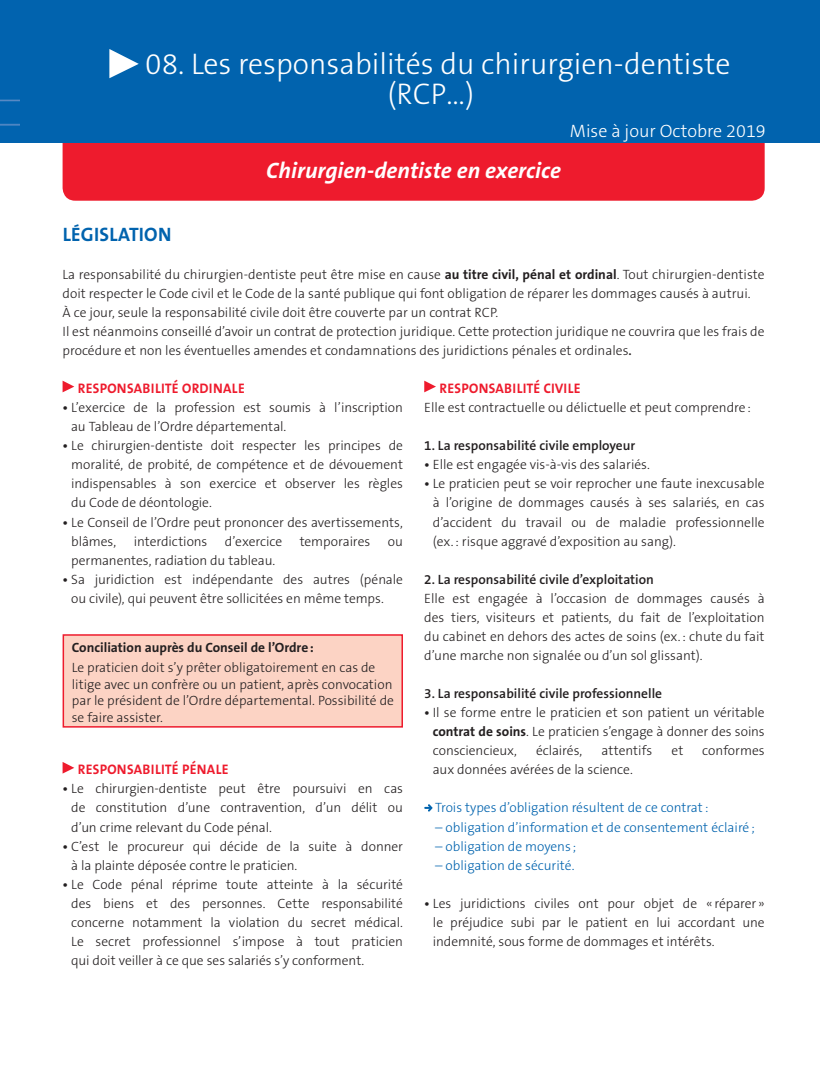
<style>
.page{position:relative;width:820px;height:1075px;background:#fff}
.page>*{position:absolute;margin:0;border:0;box-sizing:border-box;transform-origin:0 0}
.t1{font:300 30px/30px "The Sans OT3";color:#fff;text-align:center}
.t2{font:italic 700 22.5px "The Sans OT7";color:#fff}
.t3{font:700 19.5px "The Sans OT7";letter-spacing:.015em;color:#0163ae}
.Titre_2_rouge{font:600 18px "The Sans OT6";letter-spacing:-.02em;color:#ee1b2d;scale:.9 1}
.t4{font:300 18px "The Sans OT3";color:#fff}
.texte_courant{font:300 13.5px/19px "The Sans OT3";color:#231f20}
.texte_courant-2{font:300 13.5px "The Sans OT3";color:#0163ae}
.texte_courant-3{font:600 13.5px "The Sans OT6";color:#231f20}
.t5{font:700 13.5px "The Sans OT7";color:#231f20}
.s1{font-family:"The Sans OT7";font-weight:700}
.s2{font-family:"The Sans OT6";font-weight:600}
</style>
<div class="page">
<div style="left:0;top:0;width:807px;height:143px;background:#0163ae"></div>
<div style="left:63px;top:103px;width:701px;height:98px;background:#ee1b2d;border-radius:13px"></div>
<div style="left:20px;top:0;width:799px;height:143px;background:#0163ae"></div>
<svg style="left:109px;top:49px;width:30px;height:29px"></svg>
<svg style="left:63px;top:381px;width:11px;height:11px"></svg>
<svg style="left:63px;top:762px;width:11px;height:11px"></svg>
<svg style="left:424px;top:380px;width:12px;height:12px"></svg>
<svg style="left:424px;top:804px;width:8px;height:7px"></svg>
<div style="left:63px;top:634px;width:340px;height:93px;background:#fcd3c4;border:2px solid #ee1b2d"></div>
<p class="t1" style="left:145px;top:49px;width:587px">08. Les responsabilités du chirurgien-dentiste (RCP…)</p>
<p class="t2" style="left:266px;top:156px;width:296px">Chirurgien-dentiste en exercice</p>
<p class="t4" style="left:569px;top:119px;width:197px">Mise à jour Octobre 2019</p>
<p class="t3" style="left:63px;top:221px;width:110px">LÉGISLATION</p>
<p class="texte_courant" style="left:63px;top:265px;width:703px">La responsabilité du chirurgien-dentiste peut être mise en cause <span class="s1">au titre civil, pénal et ordinal</span>. Tout chirurgien-dentiste doit respecter le Code civil et le Code de la santé publique qui font obligation de réparer les dommages causés à autrui.</p>
<p class="texte_courant" style="left:63px;top:303px;width:437px">À ce jour, seule la responsabilité civile doit être couverte par un contrat RCP.</p>
<p class="texte_courant" style="left:63px;top:322px;width:703px">Il est néanmoins conseillé d’avoir un contrat de protection juridique. Cette protection juridique ne couvrira que les frais de procédure et non les éventuelles amendes et condamnations des juridictions pénales et ordinales<span class="s2">.</span></p>
<p class="Titre_2_rouge" style="left:77px;top:375px;width:187px">responsabilité ordinale</p>
<p class="texte_courant" style="left:71px;top:398px;width:333px;text-indent:-9px"><span class="s2">•</span> L’exercice de la profession est soumis à l’inscription au Tableau de l’Ordre départemental.</p>
<p class="texte_courant" style="left:71px;top:436px;width:333px;text-align:justify;text-indent:-9px"><span class="s2">•</span> Le chirurgien-dentiste doit respecter les principes de moralité, de probité, de compétence et de dévouement indispensables à son exercice et observer les règles du Code de déontologie.</p>
<p class="texte_courant" style="left:71px;top:512px;width:333px;text-indent:-9px"><span class="s2">•</span> Le Conseil de l’Ordre peut prononcer des avertissements, blâmes,</p>
<p class="texte_courant" style="left:134px;top:531px;width:75px">interdictions</p>
<p class="texte_courant" style="left:225px;top:531px;width:59px">d’exercice</p>
<p class="texte_courant" style="left:299px;top:531px;width:72px">temporaires</p>
<p class="texte_courant" style="left:388px;top:531px;width:17px">ou</p>
<p class="texte_courant" style="left:71px;top:550px;width:205px">permanentes, radiation du tableau.</p>
<p class="texte_courant" style="left:71px;top:569px;width:333px;text-indent:-9px"><span class="s2">•</span> Sa juridiction est indépendante des autres (pénale ou civile), qui peuvent être sollicitées en même temps.</p>
<p class="t5" style="left:72px;top:638px;width:243px">Conciliation auprès du Conseil de l’Ordre:</p>
<p class="texte_courant" style="left:72px;top:659px;width:323px;line-height:16.5px">Le praticien doit s’y prêter obligatoirement en cas de litige avec un confrère ou un patient, après convocation par le président de l’Ordre départemental. Possibilité de se faire assister.</p>
<p class="Titre_2_rouge" style="left:77px;top:756px;width:169px">responsabilité pénale</p>
<p class="texte_courant" style="left:71px;top:779px;width:333px;text-align:justify;text-indent:-9px"><span class="s2">•</span> Le chirurgien-dentiste peut être poursuivi en cas de constitution d’une contravention, d’un délit ou d’un crime relevant du Code pénal.</p>
<p class="texte_courant" style="left:71px;top:836px;width:333px;text-indent:-9px"><span class="s2">•</span> C’est le procureur qui décide de la suite à donner à la plainte déposée contre le praticien.</p>
<p class="texte_courant" style="left:71px;top:874px;width:333px;text-align:justify;text-indent:-9px"><span class="s2">•</span> Le Code pénal réprime toute atteinte à la sécurité des biens et des personnes. Cette responsabilité concerne notamment la violation du secret médical.<br>Le secret professionnel s’impose à tout praticien qui doit veiller à ce que ses salariés s’y conforment.</p>
<p class="Titre_2_rouge" style="left:439px;top:375px;width:159px">responsabilité civile</p>
<p class="texte_courant" style="left:424px;top:398px;width:328px">Elle est contractuelle ou délictuelle et peut comprendre:</p>
<p class="texte_courant-3" style="left:424px;top:437px;width:213px">1. La responsabilité civile employeur</p>
<p class="texte_courant" style="left:424px;top:455px;width:227px"><span class="s2">•</span> Elle est engagée vis-à-vis des salariés.</p>
<p class="texte_courant" style="left:433px;top:474px;width:333px;text-align:justify;text-indent:-9px"><span class="s2">•</span> Le praticien peut se voir reprocher une faute inexcusable à l’origine de dommages causés à ses salariés, en cas d’accident du travail ou de maladie professionnelle (ex.: risque aggravé d’exposition au sang).</p>
<p class="texte_courant-3" style="left:424px;top:570px;width:231px">2. La responsabilité civile d’exploitation</p>
<p class="texte_courant" style="left:424px;top:588px;width:342px;text-align:justify">Elle est engagée à l’occasion de dommages causés à des tiers, visiteurs et patients, du fait de l’exploitation du cabinet en dehors des actes de soins (ex.: chute du fait d’une marche non signalée ou d’un sol glissant).</p>
<p class="texte_courant-3" style="left:424px;top:684px;width:239px">3. La responsabilité civile professionnelle</p>
<p class="texte_courant" style="left:433px;top:703px;width:333px;text-align:justify;text-indent:-9px"><span class="s2">•</span> Il se forme entre le praticien et son patient un véritable <span class="s1">contrat de soins</span>. Le praticien s’engage à donner des soins consciencieux,</p>
<p class="texte_courant" style="left:536px;top:741px;width:48px">éclairés,</p>
<p class="texte_courant" style="left:601px;top:741px;width:52px">attentifs</p>
<p class="texte_courant" style="left:671px;top:741px;width:13px">et</p>
<p class="texte_courant" style="left:702px;top:741px;width:64px">conformes</p>
<p class="texte_courant" style="left:433px;top:760px;width:201px">aux données avérées de la science.</p>
<p class="texte_courant-2" style="left:435px;top:799px;width:274px">Trois types d’obligation résultent de ce contrat:</p>
<p class="texte_courant-2" style="left:435px;top:818px;width:321px">– obligation d’information et de consentement éclairé;</p>
<p class="texte_courant-2" style="left:435px;top:837px;width:143px">– obligation de moyens ;</p>
<p class="texte_courant-2" style="left:435px;top:856px;width:141px">– obligation de sécurité.</p>
<p class="texte_courant" style="left:433px;top:893px;width:333px;text-align:justify;text-indent:-9px"><span class="s2">•</span> Les juridictions civiles ont pour objet de « réparer » le préjudice subi par le patient en lui accordant une indemnité, sous forme de dommages et intérêts.</p>
</div>
